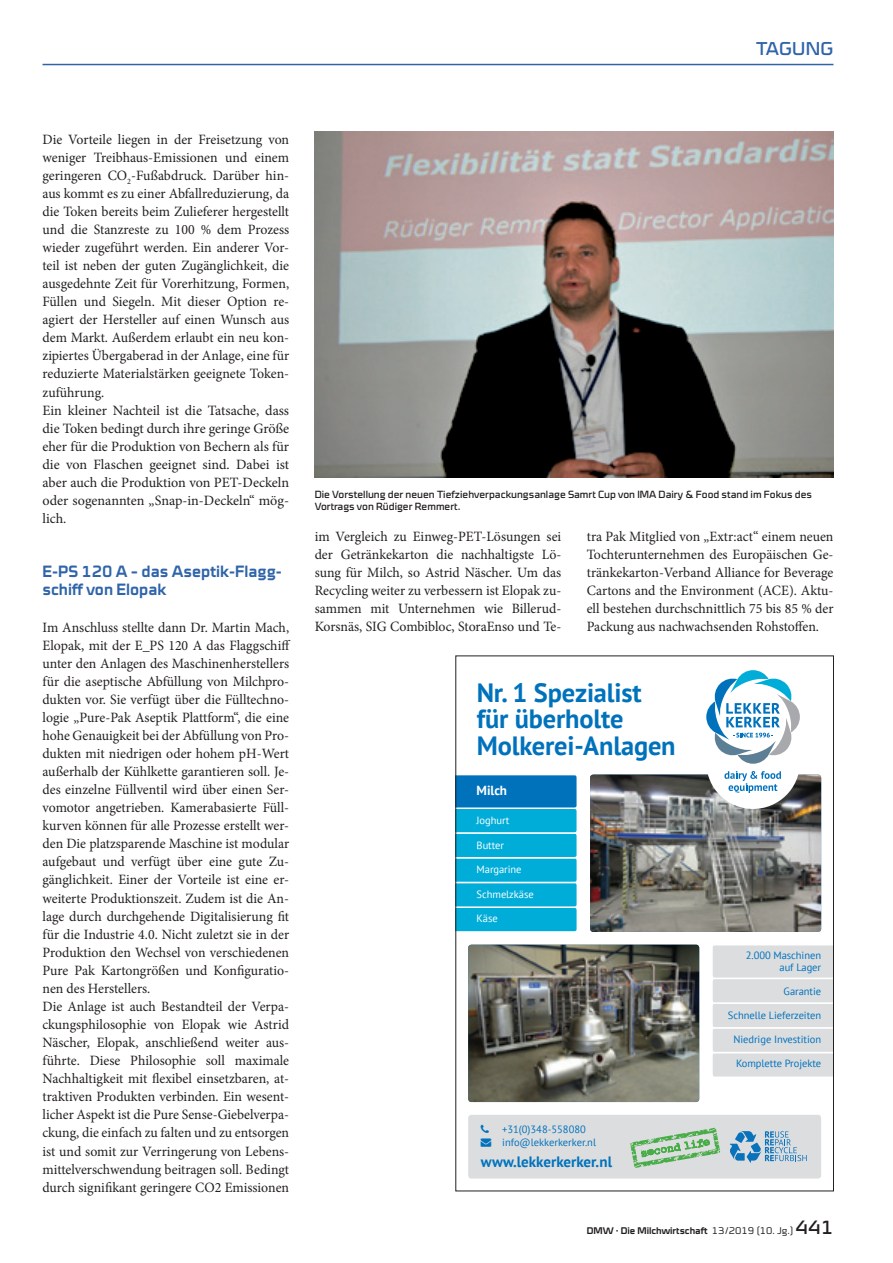
<style>
.page{position:relative;width:893px;height:1263px;background:#fff}
.page>*{position:absolute;margin:0;border:0;box-sizing:border-box;transform-origin:0 0}
.t1{font:700 26.4px/26.4px "PT Sans";letter-spacing:-.005em;color:#0072bc}
.t2{font:18.75px "Cube OT";letter-spacing:.01em;color:#2f64a9}
.t3{font:700 16.5px/18px "Cube OT";color:#2f64a9}
.t4{font:700 15px "PT Sans";color:#0072bc}
.t5{font:14.25px/18px "Minion Pro";color:#231f20}
.t6{font:700 13.2px "PT Sans";letter-spacing:-.005em;color:#fff}
.t7{font:10.5px/11.6px "PT Sans";letter-spacing:-.005em;color:#0072bc;text-align:right}
.t8{font:10.5px/12px "Cube OT";color:#231f20}
.t9{font:10.5px "PT Sans";letter-spacing:-.005em;color:#fff}
.t10{font:700 9.75px "Cube OT";color:#231f20}
.s1{font-weight:300}
.s2{font-weight:400;font-size:19.5px}
</style>
<div class="page">
<hr style="left:43px;top:64px;width:790px;height:1px;background:#2f64a9">
<div style="left:468px;top:1115px;width:353px;height:63px;background:#dcdddf;border-radius:3px"></div>
<svg style="left:730px;top:1131px;width:77px;height:31px"></svg>
<svg style="left:630px;top:1128px;width:90px;height:40px"></svg>
<img style="left:590px;top:774px;width:231px;height:158px">
<svg style="left:457px;top:775px;width:120px;height:157px;background:#0fa5d5"></svg>
<img style="left:468px;top:945px;width:231px;height:157px">
<svg style="left:713px;top:945px;width:119px;height:132px;background:#dddee0"></svg>
<svg style="left:706px;top:670px;width:94px;height:139px"></svg>
<img style="left:315px;top:132px;width:518px;height:345px">
<h2 class="t2" style="left:756px;top:38px;width:79px">tagung</h2>
<p class="t5" style="left:43px;top:130px;width:248px">Die Vorteile liegen in der Freisetzung von weniger Treibhaus-Emissionen und einem geringeren CO<sub>2</sub>-Fußabdruck. Darüber hin&shy;aus kommt es zu einer Abfallreduzierung, da die Token bereits beim Zulieferer hergestellt und die Stanzreste zu 100 % dem Prozess wieder zugeführt werden. Ein anderer Vor&shy;teil ist neben der guten Zugänglichkeit, die ausgedehnte Zeit für Vorerhitzung, Formen, Füllen und Siegeln. Mit dieser Option re&shy;agiert der Hersteller auf einen Wunsch aus dem Markt. Außerdem erlaubt ein neu kon&shy;zipiertes Übergaberad in der Anlage, eine für reduzierte Materialstärken geeignete Token&shy;zuführung.<br>Ein kleiner Nachteil ist die Tatsache, dass die Token bedingt durch ihre geringe Größe eher für die Produktion von Bechern als für die von Flaschen geeignet sind. Dabei ist aber auch die Produktion von PET-Deckeln oder sogenannten „Snap-in-Deckeln“ mög&shy;lich.</p>
<p class="t3" style="left:43px;top:562px;width:241px">E-PS 120 A – das Aseptik-Flagg&shy;schiff von Elopak</p>
<p class="t5" style="left:43px;top:618px;width:249px">Im Anschluss stellte dann Dr. Martin Mach, Elopak, mit der E_PS 120 A das Flaggschiff unter den Anlagen des Maschinenherstellers für die aseptische Abfüllung von Milchpro&shy;dukten vor. Sie verfügt über die Fülltechno&shy;logie „Pure-Pak Aseptik Plattform“, die eine hohe Genauigkeit bei der Abfüllung von Pro&shy;dukten mit niedrigen oder hohem pH-Wert außerhalb der Kühlkette garantieren soll. Je&shy;des einzelne Füllventil wird über einen Ser&shy;vomotor angetrieben. Kamerabasierte Füll&shy;kurven können für alle Prozesse erstellt wer&shy;den Die platzsparende Maschine ist modular aufgebaut und verfügt über eine gute Zu&shy;gänglichkeit. Einer der Vorteile ist eine er&shy;weiterte Produktionszeit. Zudem ist die An&shy;lage durch durchgehende Digitalisierung fit für die Industrie 4.0. Nicht zuletzt sie in der Produktion den Wechsel von verschiedenen Pure Pak Kartongrößen und Konfiguratio&shy;nen des Herstellers.<br>Die Anlage ist auch Bestandteil der Verpa&shy;ckungsphilosophie von Elopak wie Astrid Näscher, Elopak, anschließend weiter aus&shy;führte. Diese Philosophie soll maximale Nachhaltigkeit mit flexibel einsetzbaren, at&shy;traktiven Produkten verbinden. Ein wesent&shy;licher Aspekt ist die Pure Sense-Giebelverpa&shy;ckung, die einfach zu falten und zu entsorgen ist und somit zur Verringerung von Lebens&shy;mittelverschwendung beitragen soll. Bedingt durch signifikant geringere CO2 Emissionen</p>
<p class="t8" style="left:315px;top:489px;width:499px">Die Vorstellung der neuen Tiefziehverpackungsanlage Samrt Cup von IMA Dairy &amp; Food stand im Fokus des<br>Vortrags von Rüdiger Remmert.</p>
<p class="t5" style="left:315px;top:528px;width:248px;text-align:justify">im Vergleich zu Einweg-PET-Lösungen sei der Getränkekarton die nachhaltigste Lö&shy;sung für Milch, so Astrid Näscher. Um das Recycling weiter zu verbessern ist Elopak zu&shy;sammen mit Unternehmen wie Billerud-Korsnäs, SIG Combibloc, StoraEnso und Te-</p>
<p class="t5" style="left:587px;top:528px;width:248px;text-align:justify">tra Pak Mitglied von „Extr:act“ einem neuen Tochterunternehmen des Europäischen Ge&shy;tränkekarton-Verband Alliance for Beverage Cartons and the Environment (ACE). Aktu&shy;ell bestehen durchschnittlich 75 bis 85 % der Packung aus nachwachsenden Rohstoffen.</p>
<h1 class="t1" style="left:477px;top:679px;width:201px">Nr. 1 Spezialist für überholte<br>Molkerei-Anlagen</h1>
<p class="t6" style="left:477px;top:782px;width:32px">Milch</p>
<p class="t9" style="left:477px;top:813px;width:34px">Joghurt</p>
<p class="t9" style="left:477px;top:838px;width:29px">Butter</p>
<p class="t9" style="left:477px;top:863px;width:46px">Margarine</p>
<p class="t9" style="left:477px;top:887px;width:59px">Schmelzkäse</p>
<p class="t9" style="left:477px;top:912px;width:23px">Käse</p>
<p class="t7" style="left:502px;top:1123px;width:85px">+31(0)348-558080</p>
<p class="t7" style="left:481px;top:1136px;width:117px">→ info@lekkerkerker.nl</p>
<p class="t4" style="left:481px;top:1152px;width:133px">www.lekkerkerker.nl</p>
<p class="t7" style="left:746px;top:949px;width:77px">2.000 Maschinen auf Lager</p>
<p class="t7" style="left:784px;top:985px;width:39px">Garantie</p>
<p class="t7" style="left:728px;top:1009px;width:95px">Schnelle Lieferzeiten</p>
<p class="t7" style="left:733px;top:1033px;width:89px">Niedrige Investition</p>
<p class="t7" style="left:736px;top:1058px;width:87px">Komplette Projekte</p>
<p class="t10" style="left:587px;top:1225px;width:248px">DMW · Die Milchwirtschaft <span class="s1">13/2019 (10. Jg.)</span> <span class="s2">441</span></p>
</div>
